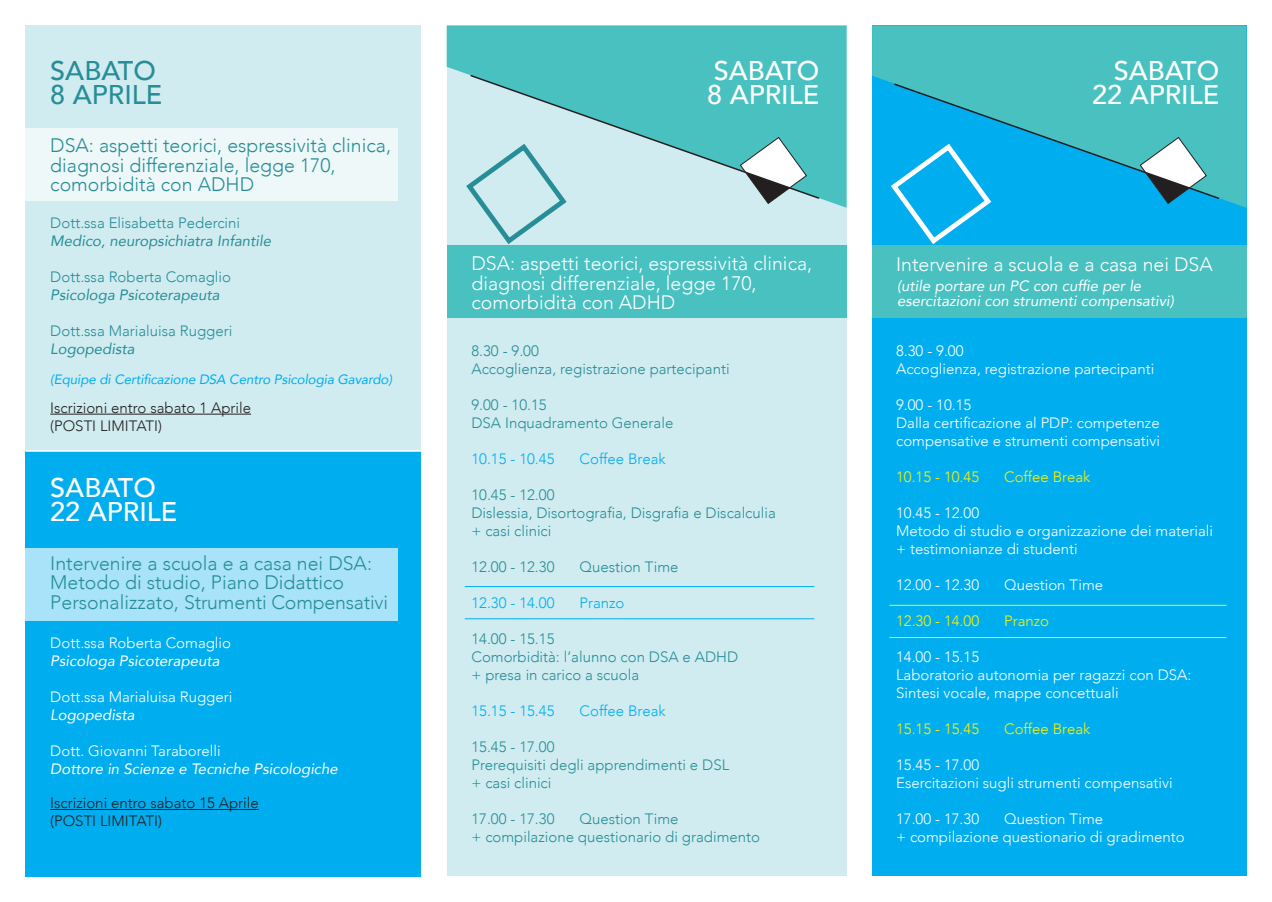
<style>
.page{position:relative;width:1272px;height:902px;background:#fff}
.page>*{position:absolute;margin:0;border:0;box-sizing:border-box;transform-origin:0 0}
.t1{font:500 27px/24px "Avenir";color:#fff}
.t2{font:500 27px/24px "Avenir";color:#278d97}
.t3{font:300 19.5px/19.5px "Avenir";color:#278d97}
.t4{font:300 19.5px/19.5px "Avenir";color:#fff}
.t5{font:300 15px/18px "Avenir";color:#fff}
.t6{font:300 15px/18px "Avenir";color:#278d97}
.t7{font:italic 15px/15px "Avenir";color:#fff}
.t8{font:300 15px/18px "Avenir";color:#231f20}
.t9{font:italic 15px "Avenir";color:#278d97}
.t10{font:300 15px "Avenir";color:#00aeef}
.t11{font:300 15px "Avenir";color:#fff101}
.t12{font:italic 13.5px "Avenir";letter-spacing:-.01em;color:#00aeef}
</style>
<div class="page">
<div style="left:26px;top:26px;width:395px;height:425px;background:#d0ecf0"></div>
<div style="left:872px;top:26px;width:374px;height:850px;background:#00aeef"></div>
<div style="left:26px;top:451px;width:395px;height:425px;background:#00aeef"></div>
<svg style="left:872px;top:26px;width:374px;height:182px;background:#43bfc4"></svg>
<div style="left:446px;top:26px;width:400px;height:850px;background:#d0ecf0"></div>
<div style="left:446px;top:245px;width:400px;height:73px;background:#49c1c1"></div>
<div style="left:26px;top:128px;width:372px;height:73px;background:#eef8f9"></div>
<div style="left:26px;top:548px;width:372px;height:73px;background:#a8e3f9"></div>
<div style="left:872px;top:245px;width:374px;height:73px;background:#49c1c1"></div>
<hr style="left:465px;top:618px;width:349px;height:1px;background:#00aeef">
<hr style="left:889px;top:637px;width:337px;height:1px;background:#fff101">
<hr style="left:465px;top:586px;width:349px;height:1px;background:#00aeef">
<hr style="left:889px;top:605px;width:337px;height:1px;background:#fff101">
<svg style="left:887px;top:82px;width:333px;height:162px"></svg>
<svg style="left:446px;top:26px;width:400px;height:182px;background:#57c5c5"></svg>
<svg style="left:463px;top:74px;width:357px;height:170px"></svg>
<hr style="left:50px;top:413px;width:201px;height:1px;background:#231f20">
<hr style="left:50px;top:809px;width:209px;height:1px;background:#231f20">
<hr style="left:26px;top:450px;width:395px;height:1px;background:#fff">
<h1 class="t2" style="left:50px;top:57px;width:114px">SABATO<br>8 APRILE</h1>
<h2 class="t3" style="left:50px;top:136px;width:342px">DSA: aspetti teorici, espressività clinica, diagnosi differenziale, legge 170, comorbidità con ADHD</h2>
<p class="t6" style="left:50px;top:214px;width:191px">Dott.ssa Elisabetta Pedercini</p>
<p class="t9" style="left:50px;top:232px;width:222px">Medico, neuropsichiatra Infantile</p>
<p class="t6" style="left:50px;top:268px;width:182px">Dott.ssa Roberta Comaglio</p>
<p class="t9" style="left:50px;top:286px;width:171px">Psicologa Psicoterapeuta</p>
<p class="t6" style="left:50px;top:322px;width:184px">Dott.ssa Marialuisa Ruggeri</p>
<p class="t9" style="left:50px;top:340px;width:86px">Logopedista</p>
<p class="t12" style="left:50px;top:371px;width:343px">(Equipe di Certificazione DSA Centro Psicologia Gavardo)</p>
<p class="t8" style="left:50px;top:399px;width:202px">Iscrizioni entro sabato 1 Aprile (POSTI LIMITATI)</p>
<h1 class="t1" style="left:50px;top:474px;width:129px">SABATO<br>22 APRILE</h1>
<h2 class="t3" style="left:50px;top:553px;width:339px">Intervenire a scuola e a casa nei DSA:<br>Metodo di studio, Piano Didattico<br>Personalizzato, Strumenti Compensativi</h2>
<p class="t5" style="left:50px;top:634px;width:182px">Dott.ssa Roberta Comaglio</p>
<p class="t7" style="left:50px;top:653px;width:171px">Psicologa Psicoterapeuta</p>
<p class="t5" style="left:50px;top:688px;width:184px">Dott.ssa Marialuisa Ruggeri</p>
<p class="t7" style="left:50px;top:707px;width:86px">Logopedista</p>
<p class="t5" style="left:50px;top:742px;width:172px">Dott. Giovanni Taraborelli</p>
<p class="t7" style="left:50px;top:761px;width:289px">Dottore in Scienze e Tecniche Psicologiche</p>
<p class="t8" style="left:50px;top:794px;width:210px">Iscrizioni entro sabato 15 Aprile (POSTI LIMITATI)</p>
<h1 class="t1" style="left:707px;top:57px;width:114px">SABATO<br>8 APRILE</h1>
<h2 class="t4" style="left:471px;top:254px;width:342px">DSA: aspetti teorici, espressività clinica, diagnosi differenziale, legge 170, comorbidità con ADHD</h2>
<p class="t6" style="left:471px;top:342px;width:260px">8.30 - 9.00<br>Accoglienza, registrazione partecipanti</p>
<p class="t6" style="left:471px;top:396px;width:203px">9.00 - 10.15<br>DSA Inquadramento Generale</p>
<p class="t10" style="left:471px;top:450px;width:84px">10.15 - 10.45</p>
<p class="t10" style="left:579px;top:450px;width:88px">Coffee Break</p>
<p class="t6" style="left:471px;top:486px;width:306px">10.45 - 12.00<br>Dislessia, Disortografia, Disgrafia e Discalculia + casi clinici</p>
<p class="t6" style="left:471px;top:558px;width:84px">12.00 - 12.30</p>
<p class="t6" style="left:579px;top:558px;width:101px">Question Time</p>
<p class="t10" style="left:471px;top:594px;width:84px">12.30 - 14.00</p>
<p class="t10" style="left:579px;top:594px;width:47px">Pranzo</p>
<p class="t6" style="left:471px;top:630px;width:268px">14.00 - 15.15<br>Comorbidità: l’alunno con DSA e ADHD + presa in carico a scuola</p>
<p class="t10" style="left:471px;top:702px;width:84px">15.15 - 15.45</p>
<p class="t10" style="left:579px;top:702px;width:88px">Coffee Break</p>
<p class="t6" style="left:471px;top:738px;width:259px">15.45 - 17.00<br>Prerequisiti degli apprendimenti e DSL + casi clinici</p>
<p class="t6" style="left:471px;top:810px;width:84px">17.00 - 17.30</p>
<p class="t6" style="left:471px;top:810px;width:290px;text-indent:108px">Question Time<br>+ compilazione questionario di gradimento</p>
<h1 class="t1" style="left:1092px;top:57px;width:129px;text-align:right">SABATO<br>22 APRILE</h1>
<h2 class="t4" style="left:896px;top:254px;width:318px">Intervenire a scuola e a casa nei DSA</h2>
<p class="t7" style="left:897px;top:278px;width:278px">(utile portare un PC con cuffie per le esercitazioni con strumenti compensativi)</p>
<p class="t5" style="left:896px;top:342px;width:260px">8.30 - 9.00<br>Accoglienza, registrazione partecipanti</p>
<p class="t5" style="left:896px;top:396px;width:265px">9.00 - 10.15<br>Dalla certificazione al PDP: competenze compensative e strumenti compensativi</p>
<p class="t11" style="left:896px;top:468px;width:84px">10.15 - 10.45</p>
<p class="t11" style="left:1004px;top:468px;width:88px">Coffee Break</p>
<p class="t5" style="left:896px;top:504px;width:318px">10.45 - 12.00<br>Metodo di studio e organizzazione dei materiali + testimonianze di studenti</p>
<p class="t5" style="left:896px;top:576px;width:84px">12.00 - 12.30</p>
<p class="t5" style="left:1004px;top:576px;width:101px">Question Time</p>
<p class="t11" style="left:896px;top:612px;width:84px">12.30 - 14.00</p>
<p class="t11" style="left:1004px;top:612px;width:47px">Pranzo</p>
<p class="t5" style="left:896px;top:648px;width:297px">14.00 - 15.15<br>Laboratorio autonomia per ragazzi con DSA:<br>Sintesi vocale, mappe concettuali</p>
<p class="t11" style="left:896px;top:720px;width:84px">15.15 - 15.45</p>
<p class="t11" style="left:1004px;top:720px;width:88px">Coffee Break</p>
<p class="t5" style="left:896px;top:756px;width:278px">15.45 - 17.00<br>Esercitazioni sugli strumenti compensativi</p>
<p class="t5" style="left:896px;top:810px;width:84px">17.00 - 17.30</p>
<p class="t5" style="left:896px;top:810px;width:290px;text-indent:108px">Question Time<br>+ compilazione questionario di gradimento</p>
</div>
